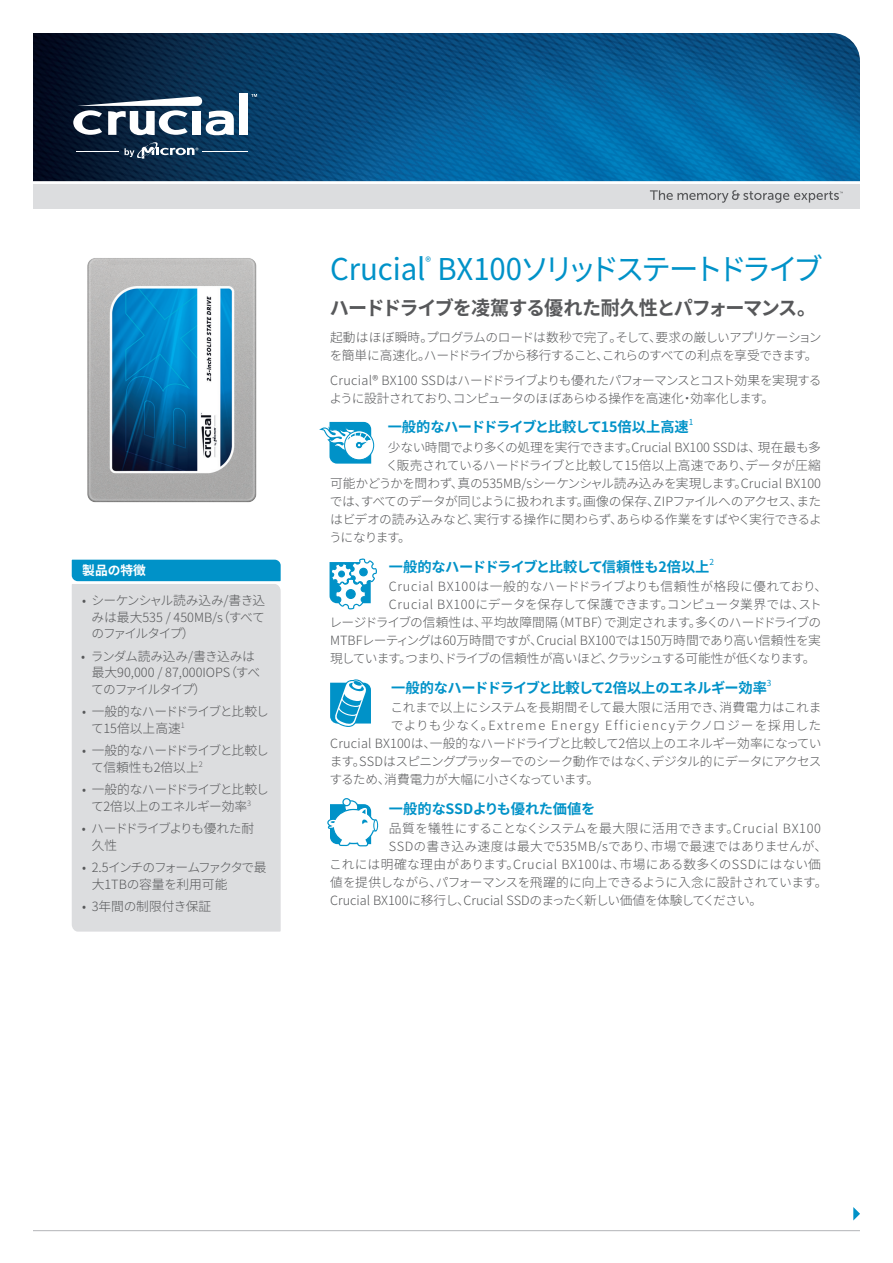
<style>
.page{position:relative;width:893px;height:1263px;background:#fff}
.page>*{position:absolute;margin:0;border:0;box-sizing:border-box;transform-origin:0 0}
.H1-Headline{font:30px "Source Han Sans JP";letter-spacing:-.065em;color:#0092c8}
.H2-B__Standard_Headl{font:700 19.5px "Source Han Sans JP";letter-spacing:-.06em;color:#57585a}
.H3-B__subheadline_bl{font:700 14.25px "Source Han Sans JP";letter-spacing:-.025em;color:#0092c8}
.body_copy{font:300 12.75px/16.5px "Source Han Sans JP";letter-spacing:-.02em;color:#57585a}
.body_copy-2{font:300 12.75px/18px "Source Han Sans JP";letter-spacing:-.055em;color:#57585a}
.body_copy-3{font:300 12.75px "Source Han Sans JP";color:#57585a}
.body_copy-4{font:300 12.75px/16.5px "Source Han Sans JP";letter-spacing:-.04em;color:#57585a}
.body_copy-5{font:300 12.75px "Source Han Sans JP";letter-spacing:.035em;color:#57585a}
.body_copy-6{font:300 12.75px "Source Han Sans JP";letter-spacing:-.045em;color:#57585a}
.body_copy-7{font:300 12.75px "Source Han Sans JP";letter-spacing:-.08em;color:#57585a}
.body_copy-8{font:300 12.75px "Source Han Sans JP";letter-spacing:.115em;color:#57585a}
.body_copy-9{font:300 12.75px "Source Han Sans JP";letter-spacing:.045em;color:#57585a}
.body_copy-10{font:300 12.75px "Source Han Sans JP";letter-spacing:.03em;color:#57585a}
.body_copy-11{font:300 12.75px "Source Han Sans JP";letter-spacing:.015em;color:#57585a}
.body_copy-12{font:300 12.75px/16.5px "Source Han Sans JP";letter-spacing:-.065em;color:#57585a}
.body_copy-13{font:300 12.75px/16.5px "Source Han Sans JP";letter-spacing:-.105em;color:#57585a}
.Headline__Bulleted_L{font:700 12.75px "Source Han Sans JP";color:#fff}
.H1-Headline-2{font:12px "Source Han Sans JP";color:#0092c8}
.H3-B__subheadline_bl-2{font:8.25px "Source Han Sans JP";color:#0092c8}
</style>
<div class="page">
<img style="left:33px;top:33px;width:827px;height:148px">
<hr style="left:76px;top:151px;width:42px;height:1px;background:#fff">
<hr style="left:202px;top:151px;width:45px;height:1px;background:#fff">
<svg style="left:125px;top:142px;width:73px;height:17px"></svg>
<div style="left:239px;top:94px;width:9px;height:41px;background:#fff"></div>
<svg style="left:73px;top:96px;width:161px;height:40px"></svg>
<svg style="left:251px;top:94px;width:6px;height:3px"></svg>
<div style="left:33px;top:184px;width:827px;height:24px;background:#dcdddf"></div>
<svg style="left:650px;top:190px;width:193px;height:13px"></svg>
<hr style="left:33px;top:1230px;width:827px;height:1px;background:#bcbdc0">
<svg style="left:853px;top:1207px;width:7px;height:13px"></svg>
<div style="left:72px;top:560px;width:209px;height:21px;background:#0092c8"></div>
<div style="left:72px;top:584px;width:209px;height:347px;background:#dcdddf"></div>
<svg style="left:319px;top:422px;width:55px;height:42px"></svg>
<svg style="left:330px;top:558px;width:47px;height:51px"></svg>
<svg style="left:330px;top:679px;width:41px;height:48px"></svg>
<svg style="left:327px;top:798px;width:51px;height:48px"></svg>
<img style="left:87px;top:258px;width:170px;height:245px">
<p class="Headline__Bulleted_L" style="left:82px;top:563px;width:65px">製品の特徴</p>
<p class="body_copy" style="left:91px;top:592px;width:175px;text-align:justify;text-indent:-9px">• シーケンシャル読み込み/書き込みは最大535 / 450MB/s（すべてのファイルタイプ）</p>
<p class="body_copy" style="left:91px;top:648px;width:171px;text-indent:-10px">• ランダム読み込み/書き込みは最大90,000 / 87,000IOPS（すべてのファイルタイプ）</p>
<p class="body_copy" style="left:91px;top:703px;width:179px;text-indent:-9px">• 一般的なハードドライブと比較して15倍以上高速<sup>1</sup></p>
<p class="body_copy" style="left:91px;top:742px;width:179px;text-indent:-9px">• 一般的なハードドライブと比較して信頼性も2倍以上<sup>2</sup></p>
<p class="body_copy-4" style="left:91px;top:781px;width:179px;text-indent:-9px">• 一般的なハードドライブと比較して2倍以上のエネルギー効率<sup>3</sup></p>
<p class="body_copy-13" style="left:92px;top:820px;width:164px;text-indent:-10px">• ハードドライブよりも優れた耐久性</p>
<p class="body_copy-12" style="left:92px;top:859px;width:176px;text-indent:-9px">• 2.5インチのフォームファクタで最大1TBの容量を利用可能</p>
<p class="body_copy-3" style="left:82px;top:899px;width:130px">• 3年間の制限付き保証</p>
<p class="H1-Headline" style="left:330px;top:252px;width:494px">Crucial BX100ソリッドステートドライブ</p>
<p class="H1-Headline-2" style="left:425px;top:255px;width:7px">®</p>
<p class="H2-B__Standard_Headl" style="left:330px;top:297px;width:488px">ハードドライブを凌駕する優れた耐久性とパフォーマンス。</p>
<p class="body_copy-2" style="left:330px;top:328px;width:493px">起動はほぼ瞬時。プログラムのロードは数秒で完了。そして、要求の厳しいアプリケーションを簡単に高速化。ハードドライブから移行すること、これらのすべての利点を享受できます。</p>
<p class="body_copy-2" style="left:329px;top:371px;width:494px">Crucial® BX100 SSDはハードドライブよりも優れたパフォーマンスとコスト効果を実現するように設計されており、コンピュータのほぼあらゆる操作を高速化・効率化します。</p>
<p class="H3-B__subheadline_bl" style="left:388px;top:419px;width:303px">一般的なハードドライブと比較して15倍以上高速</p>
<p class="H3-B__subheadline_bl-2" style="left:689px;top:418px;width:6px">1</p>
<p class="body_copy" style="left:388px;top:439px;width:435px">少ない時間でより多くの処理を実行できます。Crucial BX100 SSDは、現在最も多</p>
<p class="body_copy" style="left:386px;top:457px;width:437px">く販売されているハードドライブと比較して15倍以上高速であり、データが圧縮</p>
<p class="body_copy" style="left:330px;top:475px;width:492px">可能かどうかを問わず、真の535MB/sシーケンシャル読み込みを実現します。Crucial BX100</p>
<p class="body_copy-6" style="left:330px;top:494px;width:493px">では、すべてのデータが同じように扱われます。画像の保存、ZIPファイルへのアクセス、また</p>
<p class="body_copy" style="left:330px;top:511px;width:493px">はビデオの読み込みなど、実行する操作に関わらず、あらゆる作業をすばやく実行できるよ</p>
<p class="body_copy" style="left:329px;top:529px;width:83px">うになります。</p>
<p class="H3-B__subheadline_bl" style="left:389px;top:558px;width:322px">一般的なハードドライブと比較して信頼性も2倍以上</p>
<p class="H3-B__subheadline_bl-2" style="left:710px;top:557px;width:6px">2</p>
<p class="body_copy-9" style="left:389px;top:579px;width:440px">Crucial BX100は一般的なハードドライブよりも信頼性が格段に優れており、</p>
<p class="body_copy-3" style="left:389px;top:597px;width:435px">Crucial BX100にデータを保存して保護できます。コンピュータ業界では、スト</p>
<p class="body_copy" style="left:329px;top:614px;width:493px">レージドライブの信頼性は、平均故障間隔（MTBF）で測定されます。多くのハードドライブの</p>
<p class="body_copy-3" style="left:330px;top:633px;width:492px">MTBFレーティングは60万時間ですが、Crucial BX100では150万時間であり高い信頼性を実</p>
<p class="body_copy-7" style="left:330px;top:651px;width:487px">現しています。つまり、ドライブの信頼性が高いほど、クラッシュする可能性が低くなります。</p>
<p class="H3-B__subheadline_bl" style="left:391px;top:680px;width:377px">一般的なハードドライブと比較して2倍以上のエネルギー効率</p>
<p class="H3-B__subheadline_bl-2" style="left:767px;top:678px;width:6px">3</p>
<p class="body_copy" style="left:390px;top:699px;width:433px">これまで以上にシステムを長期間そして最大限に活用でき、消費電力はこれま</p>
<p class="body_copy-8" style="left:391px;top:718px;width:432px">でよりも少なく。Extreme Energy Efficiencyテクノロジーを採用した</p>
<p class="body_copy" style="left:330px;top:735px;width:493px">Crucial BX100は、一般的なハードドライブと比較して2倍以上のエネルギー効率になってい</p>
<p class="body_copy-2" style="left:330px;top:753px;width:493px">ます。SSDはスピニングプラッターでのシーク動作ではなく、デジタル的にデータにアクセス</p>
<p class="body_copy" style="left:329px;top:771px;width:271px">するため、消費電力が大幅に小さくなっています。</p>
<p class="H3-B__subheadline_bl" style="left:389px;top:801px;width:208px">一般的なSSDよりも優れた価値を</p>
<p class="body_copy-10" style="left:389px;top:822px;width:434px">品質を犠牲にすることなくシステムを最大限に活用できます。Crucial BX100</p>
<p class="body_copy-11" style="left:389px;top:840px;width:440px">SSDの書き込み速度は最大で535MB/sであり、市場で最速ではありませんが、</p>
<p class="body_copy-5" style="left:329px;top:858px;width:493px">これには明確な理由があります。Crucial BX100は、市場にある数多くのSSDにはない価</p>
<p class="body_copy-4" style="left:330px;top:875px;width:499px">値を提供しながら、パフォーマンスを飛躍的に向上できるように入念に設計されています。</p>
<p class="body_copy" style="left:330px;top:893px;width:434px">Crucial BX100に移行し、Crucial SSDのまったく新しい価値を体験してください。</p>
</div>
